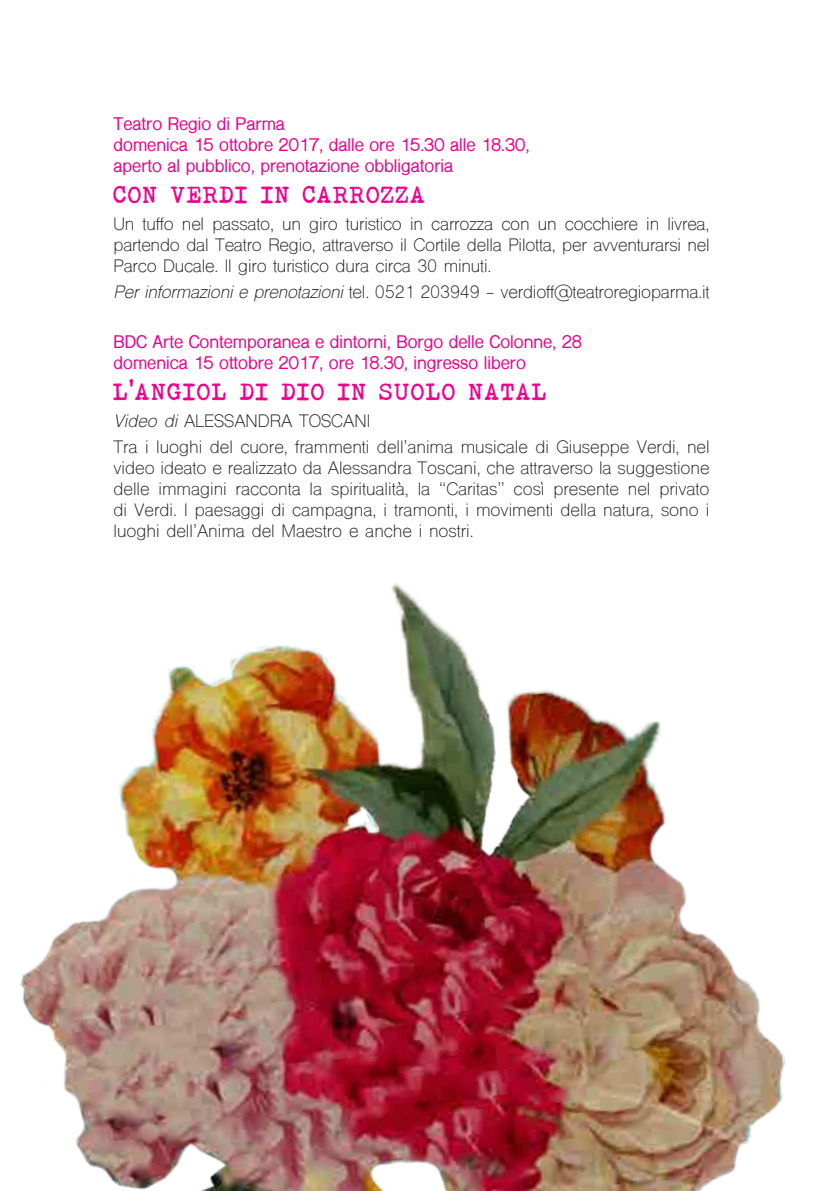
<style>
.page{position:relative;width:823px;height:1191px;background:#fff}
.page>*{position:absolute;margin:0;border:0;box-sizing:border-box;transform-origin:0 0}
.t1{font:24px "Bohemian typewriter";color:#ee008c}
.t2{font:17px/21px "Shree Dev 0714";color:#241f1f;text-align:justify}
.t3{font:700 17px/21px "Shree Dev 0714";color:#ee008c}
.s1{font-style:italic}
</style>
<div class="page">
<img style="left:20px;top:583px;width:766px;height:608px">
<p class="t3" style="left:113px;top:114px;width:417px">Teatro Regio di Parma<br>domenica 15 ottobre 2017, dalle ore 15.30 alle 18.30, aperto al pubblico, prenotazione obbligatoria</p>
<h1 class="t1" style="left:113px;top:181px;width:314px">CON VERDI IN CARROZZA</h1>
<p class="t2" style="left:113px;top:216px;width:597px">Un tuffo nel passato, un giro turistico in carrozza con un cocchiere in livrea, partendo dal Teatro Regio, attraverso il Cortile della Pilotta, per avventurarsi nel Parco Ducale. Il giro turistico dura circa 30 minuti.</p>
<p class="t2" style="left:113px;top:284px;width:597px"><span class="s1">Per informazioni e prenotazioni</span> tel. 0521 203949 - verdioff@teatroregioparma.it</p>
<p class="t3" style="left:113px;top:332px;width:470px">BDC Arte Contemporanea e dintorni, Borgo delle Colonne, 28 domenica 15 ottobre 2017, ore 18.30, ingresso libero</p>
<h1 class="t1" style="left:113px;top:378px;width:436px">L’ANGIOL DI DIO IN SUOLO NATAL</h1>
<p class="t2" style="left:113px;top:410px;width:597px;line-height:26px"><span class="s1">Video di</span> ALESSANDRA TOSCANI<br>Tra i luoghi del cuore, frammenti dell’anima musicale di Giuseppe Verdi, nel</p>
<p class="t2" style="left:113px;top:460px;width:597px">video ideato e realizzato da Alessandra Toscani, che attraverso la suggestione delle immagini racconta la spiritualità, la “Caritas” così presente nel privato di Verdi. I paesaggi di campagna, i tramonti, i movimenti della natura, sono i luoghi dell’Anima del Maestro e anche i nostri.</p>
</div>
